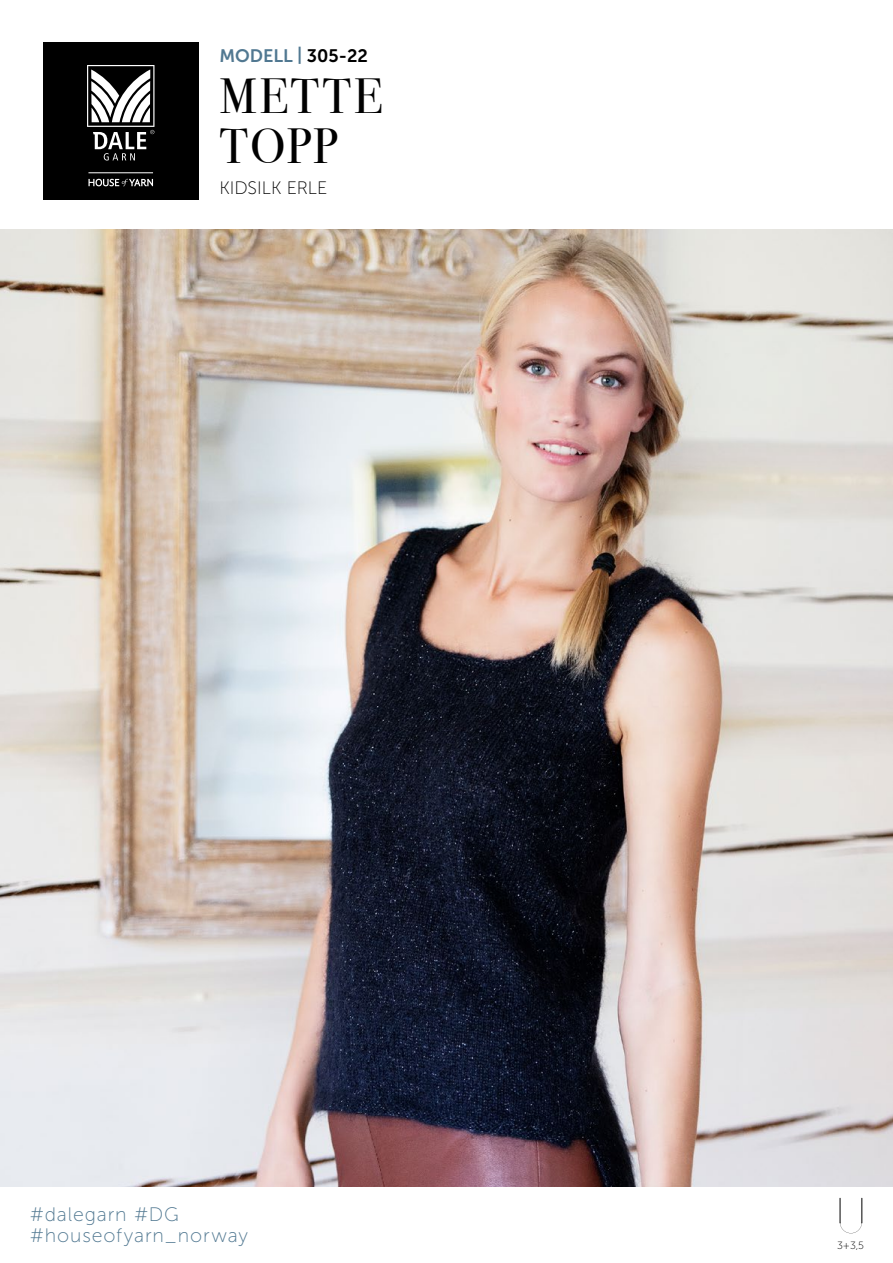
<style>
.page{position:relative;width:893px;height:1263px;background:#fff}
.page>*{position:absolute;margin:0;border:0;box-sizing:border-box;transform-origin:0 0}
.INNHOLD_-_Midtstilt{font:49.2px "Bodoni Svty Two ITCTT";letter-spacing:.05em;color:#000}
.t1{font:19.5px "Museo Sans 100";letter-spacing:.045em;color:#517891}
.t2{font:18px "Museo Sans 700";color:#517891}
.INNHOLD_-_Midtstilt-2{font:18px "Museo Sans 100";color:#000}
.t3{font:10.5px "Museo Sans 100";color:#000}
.s1{color:#000}
</style>
<div class="page">
<img style="left:0;top:230px;width:893px;height:956px">
<div style="left:43px;top:43px;width:156px;height:157px;background:#000"></div>
<hr style="left:88px;top:173px;width:65px;height:1px;background:#fff">
<svg style="left:88px;top:179px;width:65px;height:7px"></svg>
<svg style="left:87px;top:65px;width:67px;height:96px"></svg>
<svg style="left:839px;top:1198px;width:23px;height:35px"></svg>
<p class="t2" style="left:219px;top:45px;width:150px">MODELL | <span class="s1">305-22</span></p>
<p class="INNHOLD_-_Midtstilt" style="left:219px;top:56px;width:164px">METTE</p>
<p class="INNHOLD_-_Midtstilt" style="left:219px;top:106px;width:120px">TOPP</p>
<p class="INNHOLD_-_Midtstilt-2" style="left:219px;top:178px;width:110px">KIDSILK ERLE</p>
<p class="t1" style="left:30px;top:1203px;width:151px">#dalegarn #DG</p>
<p class="t1" style="left:30px;top:1224px;width:219px">#houseofyarn_norway</p>
<p class="t3" style="left:837px;top:1240px;width:28px">3+3,5</p>
</div>
